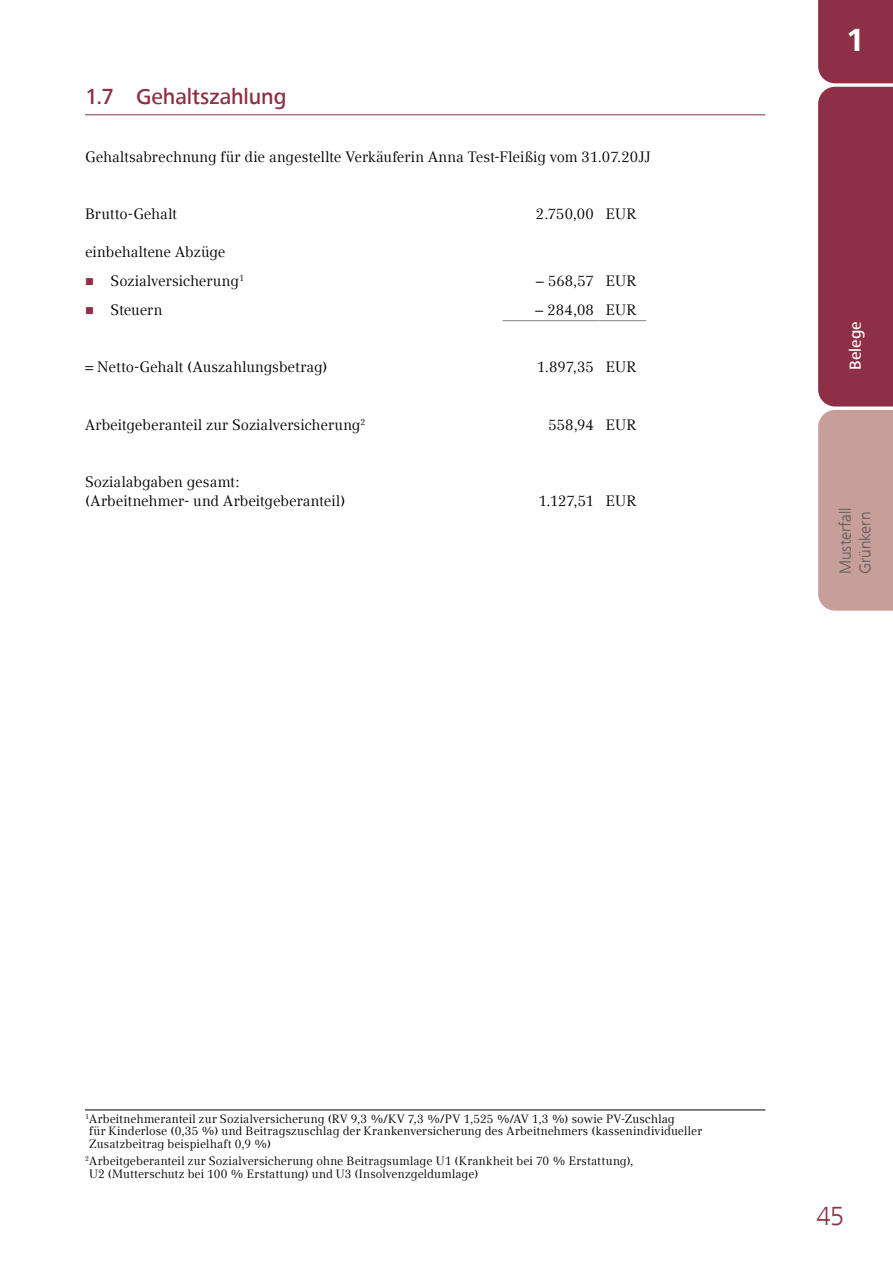
<style>
.page{position:relative;width:893px;height:1263px;background:#fff}
.page>*{position:absolute;margin:0;border:0;box-sizing:border-box;transform-origin:0 0}
.t1{font:700 33px "Frutiger Next Com";color:#fff}
.t2{font:300 27px "Frutiger Next Com";color:#8d2f45}
.t3{font:500 22.5px "Frutiger Next Com";letter-spacing:-.005em;color:#8d2f45}
.t4{font:300 16.5px/19.8px "Frutiger Next Com";color:#58595b}
.t5{font:500 16.5px "Frutiger Next Com";letter-spacing:.005em;color:#fff}
.t6{font:15px/19.2px "Compatil TDATEV";letter-spacing:.01em;color:#000}
.Fußnotentext{font:12px/12.8px "Compatil TDATEV";letter-spacing:.02em;color:#000}
</style>
<div class="page">
<svg style="left:818px;top:0;width:75px;height:611px;background:#a25764"></svg>
<hr style="left:85px;top:114px;width:680px;height:1px;background:#8d2f45">
<hr style="left:502px;top:320px;width:98px;height:1px;background:#868385">
<hr style="left:600px;top:320px;width:46px;height:1px;background:#868385">
<hr style="left:85px;top:1109px;width:680px;height:1px;background:#000">
<p class="t3" style="left:85px;top:84px;width:203px">1.7 Gehaltszahlung</p>
<p class="t6" style="left:85px;top:147px;width:567px">Gehaltsabrechnung für die angestellte Verkäuferin Anna Test-Fleißig vom 31.07.20JJ</p>
<p class="t6" style="left:85px;top:204px;width:93px">Brutto-Gehalt</p>
<p class="t6" style="left:536px;top:204px;width:59px">2.750,00</p>
<p class="t6" style="left:606px;top:204px;width:32px">EUR</p>
<p class="t6" style="left:85px;top:243px;width:142px">einbehaltene Abzüge</p>
<p class="t6" style="left:111px;top:271px;width:135px">Sozialversicherung<sup>1</sup></p>
<p class="t6" style="left:536px;top:271px;width:59px">− 568,57</p>
<p class="t6" style="left:606px;top:271px;width:32px">EUR</p>
<p class="t6" style="left:111px;top:300px;width:53px">Steuern</p>
<p class="t6" style="left:535px;top:300px;width:60px">− 284,08</p>
<p class="t6" style="left:606px;top:300px;width:32px">EUR</p>
<p class="t6" style="left:85px;top:357px;width:244px">= Netto-Gehalt (Auszahlungsbetrag)</p>
<p class="t6" style="left:537px;top:357px;width:58px">1.897,35</p>
<p class="t6" style="left:606px;top:357px;width:32px">EUR</p>
<p class="t6" style="left:85px;top:415px;width:282px">Arbeitgeberanteil zur Sozialversicherung<sup>2</sup></p>
<p class="t6" style="left:548px;top:415px;width:47px">558,94</p>
<p class="t6" style="left:606px;top:415px;width:32px">EUR</p>
<p class="t6" style="left:85px;top:472px;width:262px">Sozialabgaben gesamt: (Arbeitnehmer- und Arbeitgeberanteil)</p>
<p class="t6" style="left:538px;top:491px;width:57px">1.127,51</p>
<p class="t6" style="left:606px;top:491px;width:32px">EUR</p>
<h1 class="t1" style="left:846px;top:21px;width:21px">1</h1>
<h3 class="t5" style="left:846px;top:370px;width:50px;rotate:-90deg">Belege</h3>
<h3 class="t4" style="left:835px;top:574px;width:68px;rotate:-90deg">Musterfall<br>Grünkern</h3>
<p class="Fußnotentext" style="left:89px;top:1112px;width:614px;text-indent:-4px"><sup>1</sup>Arbeitnehmeranteil zur Sozialversicherung (RV 9,3 %/KV 7,3 %/PV 1,525 %/AV 1,3 %) sowie PV-Zuschlag<br>für Kinderlose (0,35 %) und Beitragszuschlag der Krankenversicherung des Arbeitnehmers (kassenindividueller<br>Zusatzbeitrag beispielhaft 0,9 %)</p>
<p class="Fußnotentext" style="left:89px;top:1155px;width:546px;text-indent:-4px"><sup>2</sup>Arbeitgeberanteil zur Sozialversicherung ohne Beitragsumlage U1 (Krankheit bei 70 % Erstattung),<br>U2 (Mutterschutz bei 100 % Erstattung) und U3 (Insolvenzgeldumlage)</p>
<h2 class="t2" style="left:816px;top:1200px;width:29px">45</h2>
</div>
